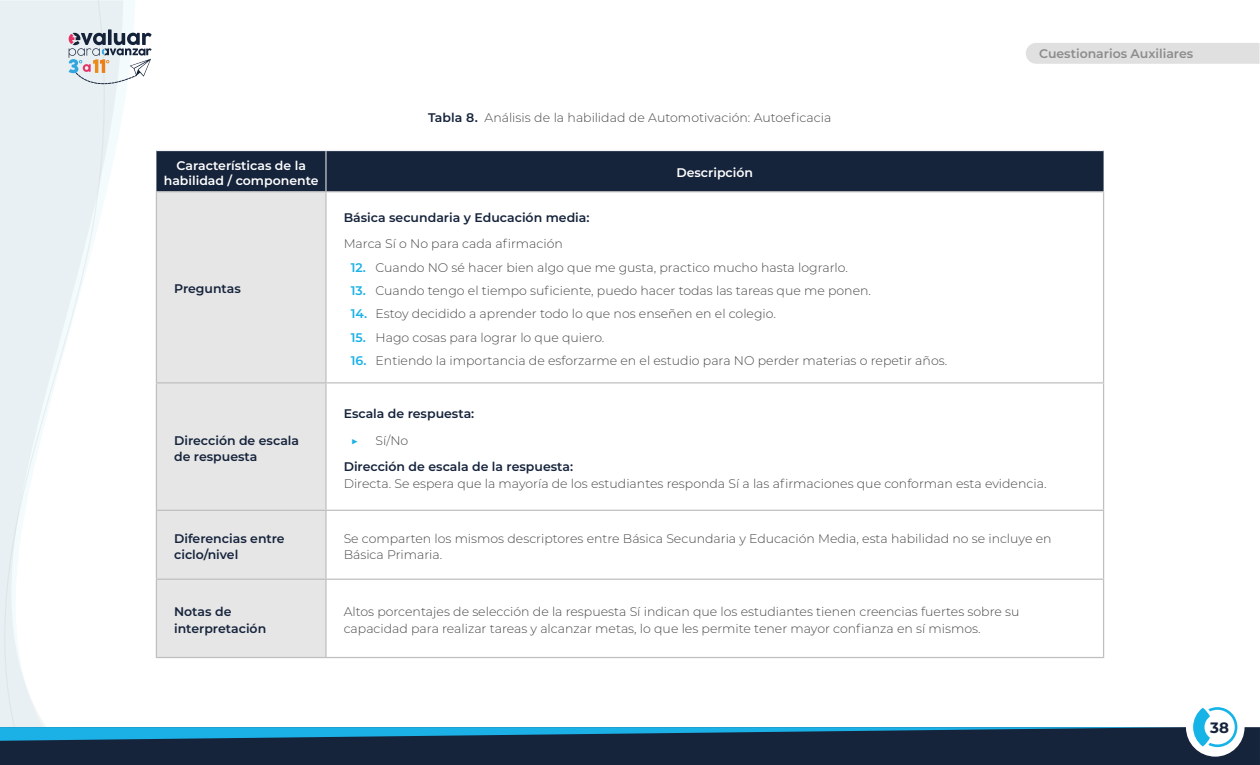
<style>
.page{position:relative;width:1260px;height:765px;background:#fff}
.page>*{position:absolute;margin:0;border:0;box-sizing:border-box;transform-origin:0 0}
.t1{font:700 15px "Montserrat";color:#15233b}
.Texto_Izq{font:300 12.5px/16.2px "Montserrat";color:#484848}
.Bullets_Tablas{font:300 12.5px "Montserrat";color:#484848}
.Texto_Izq-2{font:600 12.5px/16.2px "Montserrat";color:#15233b}
.Cabezote_1{font:600 12.5px/15px "Montserrat";color:#fff;text-align:center}
.t2{font:600 12.5px "Montserrat";color:#8c8c8c}
.Viñetas{font:300 12.5px "Montserrat";color:#484848}
.Viñetas-2{font:300 12.5px "Montserrat";color:#1bb1e6}
.s1{font-weight:600;color:#15233b}
.s2{font-weight:600;color:#1bb1e6}
</style>
<div class="page">
<div style="left:1026px;top:43px;width:234px;height:21px;background:#e0e0e0"></div>
<svg style="left:0;top:0;width:123px;height:727px"></svg>
<svg style="left:4px;top:0;width:101px;height:727px"></svg>
<svg style="left:1193px;top:707px;width:44px;height:20px"></svg>
<div style="left:0;top:727px;width:1260px;height:38px;background:#15233b"></div>
<svg style="left:0;top:727px;width:1186px;height:14px;background:#18688e"></svg>
<svg style="left:69px;top:29px;width:83px;height:63px"></svg>
<div style="left:156px;top:151px;width:948px;height:40px;background:#15233b"></div>
<div style="left:157px;top:192px;width:168px;height:465px;background:#e6e6e6"></div>
<hr style="left:156px;top:192px;width:1px;height:190px;background:#bfbfbf">
<hr style="left:325px;top:192px;width:2px;height:190px;background:#bfbfbf">
<hr style="left:156px;top:382px;width:170px;height:1px;background:#bfbfbf">
<hr style="left:156px;top:383px;width:1px;height:127px;background:#bfbfbf">
<hr style="left:326px;top:382px;width:778px;height:1px;background:#bfbfbf">
<hr style="left:325px;top:383px;width:2px;height:127px;background:#bfbfbf">
<hr style="left:156px;top:510px;width:170px;height:1px;background:#bfbfbf">
<hr style="left:156px;top:511px;width:1px;height:68px;background:#bfbfbf">
<hr style="left:326px;top:510px;width:778px;height:1px;background:#bfbfbf">
<hr style="left:325px;top:511px;width:2px;height:68px;background:#bfbfbf">
<hr style="left:156px;top:579px;width:170px;height:1px;background:#bfbfbf">
<hr style="left:156px;top:580px;width:1px;height:77px;background:#bfbfbf">
<hr style="left:326px;top:579px;width:778px;height:1px;background:#bfbfbf">
<hr style="left:325px;top:580px;width:2px;height:77px;background:#bfbfbf">
<hr style="left:156px;top:657px;width:170px;height:1px;background:#bfbfbf">
<hr style="left:326px;top:657px;width:778px;height:1px;background:#bfbfbf">
<hr style="left:156px;top:191px;width:170px;height:1px;background:#bfbfbf">
<hr style="left:326px;top:191px;width:778px;height:1px;background:#bfbfbf">
<hr style="left:326px;top:150px;width:778px;height:1px;background:#f3f4f5">
<hr style="left:156px;top:150px;width:170px;height:1px;background:#f3f4f5">
<hr style="left:326px;top:151px;width:1px;height:40px;background:#f3f4f5">
<hr style="left:1103px;top:192px;width:1px;height:190px;background:#bfbfbf">
<hr style="left:1103px;top:383px;width:1px;height:127px;background:#bfbfbf">
<hr style="left:1103px;top:511px;width:1px;height:68px;background:#bfbfbf">
<hr style="left:1103px;top:580px;width:1px;height:77px;background:#bfbfbf">
<p class="Texto_Izq" style="left:428px;top:109px;width:405px"><span class="s1">Tabla 8.</span> Análisis de la habilidad de Automotivación: Autoeficacia</p>
<p class="Cabezote_1" style="left:164px;top:157px;width:156px">Características de la habilidad / componente</p>
<p class="Cabezote_1" style="left:676px;top:165px;width:78px">Descripción</p>
<p class="Texto_Izq-2" style="left:174px;top:280px;width:68px">Preguntas</p>
<p class="Texto_Izq-2" style="left:344px;top:208px;width:247px">Básica secundaria y Educación media:</p>
<p class="Texto_Izq" style="left:344px;top:236px;width:221px">Marca Sí o No para cada afirmación</p>
<p class="Bullets_Tablas" style="left:351px;top:259px;width:499px"><span class="s2">12.</span> Cuando NO sé hacer bien algo que me gusta, practico mucho hasta lograrlo.</p>
<p class="Bullets_Tablas" style="left:351px;top:282px;width:522px"><span class="s2">13.</span> Cuando tengo el tiempo suficiente, puedo hacer todas las tareas que me ponen.</p>
<p class="Bullets_Tablas" style="left:351px;top:306px;width:427px"><span class="s2">14.</span> Estoy decidido a aprender todo lo que nos enseñen en el colegio.</p>
<p class="Bullets_Tablas" style="left:351px;top:329px;width:255px"><span class="s2">15.</span> Hago cosas para lograr lo que quiero.</p>
<p class="Bullets_Tablas" style="left:351px;top:352px;width:598px"><span class="s2">16.</span> Entiendo la importancia de esforzarme en el estudio para NO perder materias o repetir años.</p>
<p class="t2" style="left:1039px;top:45px;width:156px">Cuestionarios Auxiliares</p>
<p class="Texto_Izq-2" style="left:174px;top:431px;width:127px">Dirección de escala de respuesta</p>
<p class="Texto_Izq-2" style="left:344px;top:405px;width:132px">Escala de respuesta:</p>
<p class="Viñetas-2" style="left:351px;top:432px;width:9px">▶</p>
<p class="Viñetas" style="left:376px;top:432px;width:34px">Sí/No</p>
<p class="Texto_Izq" style="left:344px;top:458px;width:704px"><span class="s1">Dirección de escala de la respuesta:<br></span>Directa. Se espera que la mayoría de los estudiantes responda Sí a las afirmaciones que conforman esta evidencia.</p>
<p class="Texto_Izq-2" style="left:174px;top:530px;width:112px">Diferencias entre ciclo/nivel</p>
<p class="Texto_Izq" style="left:344px;top:530px;width:709px">Se comparten los mismos descriptores entre Básica Secundaria y Educación Media, esta habilidad no se incluye en<br>Básica Primaria.</p>
<p class="Texto_Izq-2" style="left:174px;top:603px;width:94px">Notas de interpretación</p>
<p class="Texto_Izq" style="left:344px;top:603px;width:677px">Altos porcentajes de selección de la respuesta Sí indican que los estudiantes tienen creencias fuertes sobre su capacidad para realizar tareas y alcanzar metas, lo que les permite tener mayor confianza en sí mismos.</p>
<p class="t1" style="left:1210px;top:717px;width:20px">38</p>
</div>
